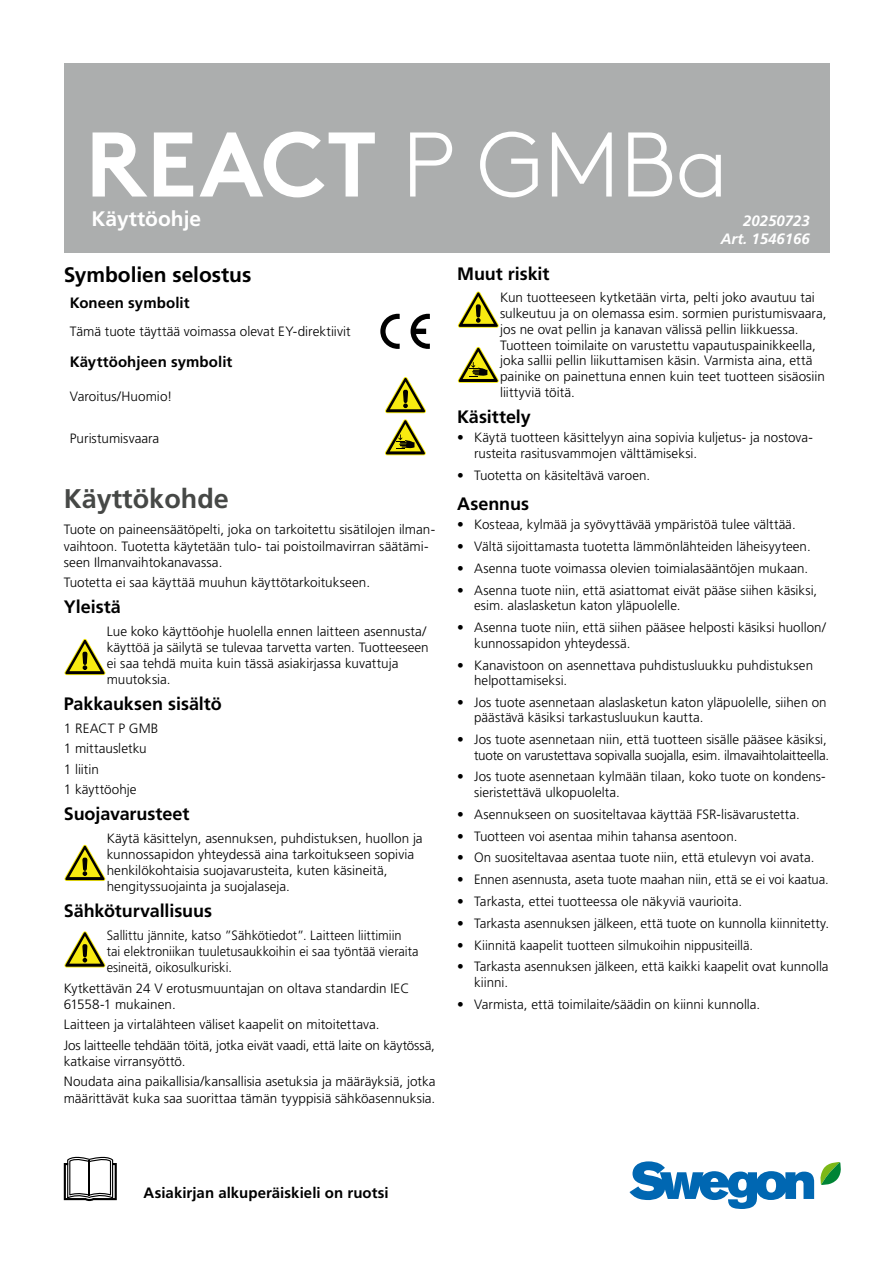
<style>
.page{position:relative;width:893px;height:1263px;background:#fff}
.page>*{position:absolute;margin:0;border:0;box-sizing:border-box;transform-origin:0 0}
.t1{font:700 91.5px "Swegon Brown";color:#fff}
.t2{font:700 27px "Frutiger LT Pro";color:#464846}
.t3{font:700 21px "Frutiger LT Pro";letter-spacing:-.005em;color:#000}
.t4{font:700 21px "Frutiger LT Pro";color:#fff}
.t5{font:700 18px "Frutiger LT Pro";letter-spacing:-.005em;color:#000}
.t6{font:700 15px "Frutiger LT Pro";letter-spacing:.005em;color:#000}
.t7{font:italic 700 15px/18px "Frutiger LT Pro";color:#fff;text-align:right}
.t8{font:300 13.5px/16.2px "Frutiger LT Pro";color:#000}
.t9{font:300 13.5px/16.2px "Frutiger LT Pro";color:#000;scale:.95 1}
.t10{font:300 13.5px "Frutiger LT Pro";color:#000;scale:.96 1}
.s1{font-weight:300}
</style>
<div class="page">
<div style="left:64px;top:64px;width:765px;height:189px;background:#acaeae"></div>
<svg style="left:64px;top:1156px;width:53px;height:45px"></svg>
<svg style="left:629px;top:1161px;width:212px;height:48px"></svg>
<svg style="left:380px;top:314px;width:20px;height:35px"></svg>
<svg style="left:411px;top:314px;width:19px;height:35px"></svg>
<svg style="left:385px;top:377px;width:41px;height:36px"></svg>
<svg style="left:385px;top:419px;width:41px;height:36px"></svg>
<svg style="left:64px;top:639px;width:42px;height:36px"></svg>
<svg style="left:64px;top:845px;width:41px;height:36px"></svg>
<svg style="left:64px;top:931px;width:41px;height:36px"></svg>
<svg style="left:458px;top:291px;width:41px;height:37px"></svg>
<svg style="left:458px;top:347px;width:41px;height:36px"></svg>
<h1 class="t1" style="left:85px;top:90px;width:645px">REACT <span class="s1">P GMBa</span></h1>
<h3 class="t4" style="left:92px;top:206px;width:111px">Käyttöohje</h3>
<p class="t7" style="left:721px;top:212px;width:91px">20250723<br>Art. 1546166</p>
<h3 class="t3" style="left:64px;top:263px;width:189px">Symbolien selostus</h3>
<p class="t6" style="left:70px;top:294px;width:121px">Koneen symbolit</p>
<p class="t8" style="left:70px;top:324px;width:282px">Tämä tuote täyttää voimassa olevat EY-direktiivit</p>
<p class="t6" style="left:70px;top:353px;width:164px">Käyttöohjeen symbolit</p>
<p class="t8" style="left:70px;top:388px;width:104px">Varoitus/Huomio!</p>
<p class="t8" style="left:70px;top:430px;width:91px">Puristumisvaara</p>
<h2 class="t2" style="left:64px;top:482px;width:167px">Käyttökohde</h2>
<p class="t8" style="left:64px;top:522px;width:373px">Tuote on paineensäätöpelti, joka on tarkoitettu sisätilojen ilman&shy;vaihtoon. Tuotetta käytetään tulo- tai poistoilmavirran säätämi&shy;seen Ilmanvaihtokanavassa.</p>
<p class="t8" style="left:64px;top:575px;width:308px">Tuotetta ei saa käyttää muuhun käyttötarkoitukseen.</p>
<h3 class="t5" style="left:64px;top:596px;width:59px">Yleistä</h3>
<p class="t8" style="left:107px;top:623px;width:324px">Lue koko käyttöohje huolella ennen laitteen asennusta/ käyttöä ja säilytä se tulevaa tarvetta varten. Tuotteeseen ei saa tehdä muita kuin tässä asiakirjassa kuvattuja muutoksia.</p>
<h3 class="t5" style="left:64px;top:693px;width:159px">Pakkauksen sisältö</h3>
<p class="t8" style="left:64px;top:718px;width:96px;line-height:20.4px">1 REACT P GMB<br>1 mittausletku<br>1 liitin<br>1 käyttöohje</p>
<h3 class="t5" style="left:64px;top:803px;width:127px">Suojavarusteet</h3>
<p class="t8" style="left:107px;top:830px;width:318px">Käytä käsittelyn, asennuksen, puhdistuksen, huollon ja kunnossapidon yhteydessä aina tarkoitukseen sopivia henkilökohtaisia suojavarusteita, kuten käsineitä, hengityssuojainta ja suojalaseja.</p>
<h3 class="t5" style="left:64px;top:900px;width:150px">Sähköturvallisuus</h3>
<p class="t9" style="left:107px;top:927px;width:330px">Sallittu jännite, katso ”Sähkötiedot”. Laitteen liittimiin tai elektroniikan tuuletusaukkoihin ei saa työntää vieraita esineitä, oikosulkuriski.</p>
<p class="t8" style="left:64px;top:980px;width:347px">Kytkettävän 24 V erotusmuuntajan on oltava standardin IEC<br>61558-1 mukainen.</p>
<p class="t8" style="left:64px;top:1014px;width:373px;line-height:20.4px">Laitteen ja virtalähteen väliset kaapelit on mitoitettava.<br>Jos laitteelle tehdään töitä, jotka eivät vaadi, että laite on käytössä,</p>
<p class="t8" style="left:64px;top:1051px;width:373px;line-height:20.4px">katkaise virransyöttö.<br>Noudata aina paikallisia/kansallisia asetuksia ja määräyksiä, jotka</p>
<p class="t8" style="left:64px;top:1090px;width:373px">määrittävät kuka saa suorittaa tämän tyyppisiä sähköasennuksia.</p>
<h3 class="t5" style="left:457px;top:263px;width:94px">Muut riskit</h3>
<p class="t8" style="left:500px;top:290px;width:328px;line-height:15.8px">Kun tuotteeseen kytketään virta, pelti joko avautuu tai sulkeutuu ja on olemassa esim. sormien puristumisvaara, jos ne ovat pellin ja kanavan välissä pellin liikkuessa.<br>Tuotteen toimilaite on varustettu vapautuspainikkeella, joka sallii pellin liikuttamisen käsin. Varmista aina, että painike on painettuna ennen kuin teet tuotteen sisäosiin liittyviä töitä.</p>
<h3 class="t5" style="left:457px;top:406px;width:75px">Käsittely</h3>
<p class="t8" style="left:474px;top:430px;width:340px;line-height:15.5px;text-indent:-17px">• Käytä tuotteen käsittelyyn aina sopivia kuljetus- ja nostova&shy;rusteita rasitusvammojen välttämiseksi.</p>
<p class="t8" style="left:457px;top:467px;width:195px">• Tuotetta on käsiteltävä varoen.</p>
<h3 class="t5" style="left:457px;top:493px;width:74px">Asennus</h3>
<p class="t8" style="left:457px;top:517px;width:340px">• Kosteaa, kylmää ja syövyttävää ympäristöä tulee välttää.</p>
<p class="t8" style="left:457px;top:539px;width:355px">• Vältä sijoittamasta tuotetta lämmönlähteiden läheisyyteen.</p>
<p class="t8" style="left:457px;top:560px;width:352px">• Asenna tuote voimassa olevien toimialasääntöjen mukaan.</p>
<p class="t8" style="left:474px;top:583px;width:345px;line-height:15.5px;text-indent:-17px">• Asenna tuote niin, että asiattomat eivät pääse siihen käsiksi, esim. alaslasketun katon yläpuolelle.</p>
<p class="t8" style="left:474px;top:620px;width:353px;line-height:15.5px;text-indent:-17px">• Asenna tuote niin, että siihen pääsee helposti käsiksi huollon/ kunnossapidon yhteydessä.</p>
<p class="t8" style="left:474px;top:657px;width:340px;line-height:15.5px;text-indent:-17px">• Kanavistoon on asennettava puhdistusluukku puhdistuksen helpottamiseksi.</p>
<p class="t8" style="left:474px;top:694px;width:354px;line-height:15.5px;text-indent:-17px">• Jos tuote asennetaan alaslasketun katon yläpuolelle, siihen on päästävä käsiksi tarkastusluukun kautta.</p>
<p class="t8" style="left:457px;top:732px;width:374px;line-height:15.5px;text-align:right">• Jos tuote asennetaan niin, että tuotteen sisälle pääsee käsiksi, tuote on varustettava sopivalla suojalla, esim. ilmavaihtolaitteella.</p>
<p class="t8" style="left:474px;top:769px;width:353px;line-height:15.5px;text-indent:-17px">• Jos tuote asennetaan kylmään tilaan, koko tuote on kondens&shy;sieristettävä ulkopuolelta.</p>
<p class="t8" style="left:457px;top:806px;width:344px">• Asennukseen on suositeltavaa käyttää FSR-lisävarustetta.</p>
<p class="t8" style="left:457px;top:828px;width:282px">• Tuotteen voi asentaa mihin tahansa asentoon.</p>
<p class="t8" style="left:457px;top:850px;width:359px">• On suositeltavaa asentaa tuote niin, että etulevyn voi avata.</p>
<p class="t8" style="left:457px;top:871px;width:373px">• Ennen asennusta, aseta tuote maahan niin, että se ei voi kaatua.</p>
<p class="t8" style="left:457px;top:893px;width:287px">• Tarkasta, ettei tuotteessa ole näkyviä vaurioita.</p>
<p class="t8" style="left:457px;top:915px;width:374px">• Tarkasta asennuksen jälkeen, että tuote on kunnolla kiinnitetty.</p>
<p class="t10" style="left:457px;top:937px;width:310px">• Kiinnitä kaapelit tuotteen silmukoihin nippusiteillä.</p>
<p class="t8" style="left:474px;top:959px;width:356px;line-height:15.5px;text-indent:-17px">• Tarkasta asennuksen jälkeen, että kaikki kaapelit ovat kunnolla kiinni.</p>
<p class="t8" style="left:457px;top:996px;width:305px">• Varmista, että toimilaite/säädin on kiinni kunnolla.</p>
<p class="t6" style="left:144px;top:1184px;width:247px">Asiakirjan alkuperäiskieli on ruotsi</p>
</div>
